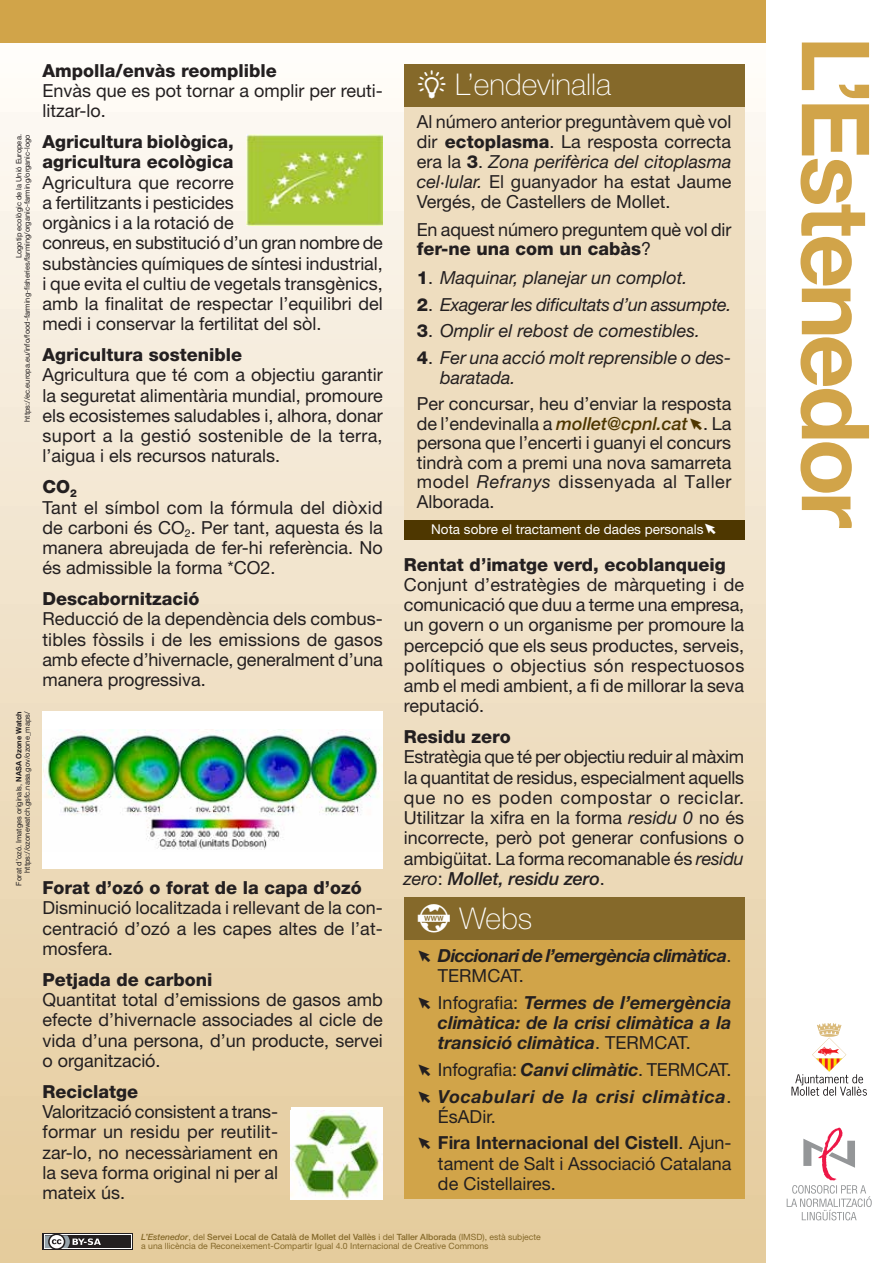
<style>
.page{position:relative;width:893px;height:1263px;background:#fff}
.page>*{position:absolute;margin:0;border:0;box-sizing:border-box;transform-origin:0 0}
.t1{font:100 30px "Helvetica Neue LT Std";color:#fff}
.t2{font:18px/20.2px "Helvetica Neue LT Std";color:#231f20;text-align:justify}
.t3{font:800 18px/20.2px "Helvetica Neue LT Std";color:#231f20}
.t4{font:italic 18px/20.2px "Helvetica Neue LT Std";color:#231f20}
.t5{font:italic 700 18px/20.2px "Helvetica Neue LT Std";color:#231f20;text-align:justify}
.t6{font:italic 700 18px/26.7px "Helvetica Neue LT Std";letter-spacing:.04em;color:#231f20}
.t7{font:italic 700 18px/20.2px "Helvetica Neue LT Std";letter-spacing:-.03em;color:#231f20}
.t8{font:700 18px/26.7px "Helvetica Neue LT Std";color:#231f20}
.t9{font:italic 18px "Helvetica Neue LT Std";letter-spacing:-.02em;color:#231f20}
.t10{font:13.5px "Helvetica Neue LT Std";color:#fff}
.t11{font:8.7px/8.7px "Helvetica Neue LT Std";color:#85692a}
.t12{font:7.5px/8.2px "Helvetica Neue LT Std";color:#231f20;text-align:right}
.s1{font-weight:700}
.s2{font-weight:800}
.s3{font-family:"Estenedor";font-weight:400}
.s4{font-style:italic}
.s5{font-weight:800;font-style:normal}
.s6{font-style:normal}
.s7{font-weight:500;font-style:italic;color:#4e3700}
.s8{font-family:"Estenedor";font-size:15px;color:#4e3700}
.s9{font-family:"Estenedor"}
.s10{font-weight:500;font-style:italic}
.s11{font-family:"Estenedor";font-weight:400;font-style:normal;font-size:15px}
.s12{font-weight:400;font-style:normal}
.s13{font-weight:400}
.s14{font-family:"Estenedor";font-weight:400;font-size:15px}
.s15{font-weight:500}
</style>
<div class="page">
<div style="left:0;top:9px;width:765px;height:1254px;background:linear-gradient(to bottom,#fefcf9,#e4ca9a)"></div>
<div style="left:0;top:0;width:765px;height:43px;background:#d1a449"></div>
<svg style="left:791px;top:1023px;width:76px;height:73px"></svg>
<svg style="left:787px;top:1127px;width:85px;height:93px"></svg>
<div style="left:43px;top:1233px;width:90px;height:17px;background:#fff"></div>
<svg style="left:44px;top:1235px;width:87px;height:13px"></svg>
<div style="left:45px;top:1235px;width:85px;height:13px;background:#231f20"></div>
<svg style="left:45px;top:1233px;width:56px;height:17px"></svg>
<svg style="left:800px;top:43px;width:69px;height:485px"></svg>
<div style="left:404px;top:100px;width:340px;height:423px;background:#eeddbf"></div>
<div style="left:404px;top:64px;width:340px;height:42px;background:#85692a"></div>
<div style="left:404px;top:520px;width:340px;height:20px;background:#4e3700"></div>
<div style="left:404px;top:935px;width:340px;height:264px;background:#d1a449"></div>
<div style="left:404px;top:897px;width:340px;height:43px;background:#85692a"></div>
<div style="left:43px;top:711px;width:340px;height:158px;background:#fff"></div>
<img style="left:43px;top:729px;width:337px;height:121px">
<img style="left:247px;top:134px;width:136px;height:91px">
<div style="left:291px;top:1107px;width:92px;height:92px;background:#fff"></div>
<img style="left:291px;top:1110px;width:89px;height:89px">
<p class="t12" style="left:15px;top:422px;width:289px;rotate:-90deg">Logotip ecològic de la Unió Europea. https://ec.europa.eu/info/food-farming-fisheries/farming/organic-farming/organic-logo</p>
<p class="t12" style="left:15px;top:885px;width:176px;rotate:-90deg">Forat d’ozó. Imatges originals, <span class="s1">NASA Ozone Watch </span>https://ozonewatch.gsfc.nasa.gov/ozone_maps/</p>
<p class="t3" style="left:43px;top:60px;width:236px">Ampolla/envàs reomplible</p>
<p class="t2" style="left:43px;top:80px;width:340px">Envàs que es pot tornar a omplir per reuti&shy;litzar-lo.</p>
<p class="t3" style="left:43px;top:131px;width:193px">Agricultura biològica, agricultura ecològica</p>
<p class="t2" style="left:43px;top:172px;width:342px;text-align:left">Agricultura que recorre<br>a fertilitzants i pesticides<br>orgànics i a la rotació de<br>conreus, en substitució d’un gran nombre de substàncies químiques de síntesi industrial, i que evita el cultiu de vegetals transgènics, amb la finalitat de respectar l’equilibri del medi i conservar la fertilitat del sòl.</p>
<p class="t3" style="left:43px;top:345px;width:201px">Agricultura sostenible</p>
<p class="t2" style="left:43px;top:365px;width:342px">Agricultura que té com a objectiu garantir la seguretat alimentària mundial, promoure els ecosistemes saludables i, alhora, donar suport a la gestió sostenible de la terra, l’aigua i els recursos naturals.</p>
<p class="t2" style="left:43px;top:477px;width:342px;text-align:left"><span class="s2">CO</span><sub>2<br></sub>Tant el símbol com la fórmula del diòxid de carboni és CO<sub>2</sub>. Per tant, aquesta és la manera abreujada de fer-hi referència. No és admissible la forma *CO2.</p>
<p class="t3" style="left:43px;top:589px;width:159px">Descabornització</p>
<p class="t2" style="left:43px;top:609px;width:342px">Reducció de la dependència dels combus&shy;tibles fòssils i de les emissions de gasos amb efecte d’hivernacle, generalment d’una manera progressiva.</p>
<p class="t3" style="left:43px;top:877px;width:321px">Forat d’ozó o forat de la capa d’ozó</p>
<p class="t2" style="left:43px;top:898px;width:342px">Disminució localitzada i rellevant de la con&shy;centració d’ozó a les capes altes de l’at&shy;mosfera.</p>
<p class="t3" style="left:43px;top:969px;width:172px">Petjada de carboni</p>
<p class="t2" style="left:43px;top:989px;width:342px">Quantitat total d’emissions de gasos amb efecte d’hivernacle associades al cicle de vida d’una persona, d’un producte, servei o organització.</p>
<p class="t3" style="left:43px;top:1081px;width:97px">Reciclatge</p>
<p class="t2" style="left:43px;top:1101px;width:237px">Valorització consistent a trans&shy;formar un residu per reutilit&shy;zar-lo, no necessàriament en la seva forma original ni per al mateix ús.</p>
<h1 class="t1" style="left:417px;top:67px;width:196px"><span class="s3">d</span> L’endevinalla</h1>
<p class="t2" style="left:417px;top:112px;width:316px;line-height:19.8px">Al número anterior preguntàvem què vol dir <span class="s2">ectoplasma</span>. La resposta correcta era la <span class="s2">3</span>. <span class="s4">Zona perifèrica del citoplasma cel·lular.</span> El guanyador ha estat Jaume Vergés, de Castellers de Mollet.</p>
<p class="t2" style="left:417px;top:220px;width:316px;line-height:19.5px">En aquest número preguntem què vol dir <span class="s2">fer-ne una com un cabàs</span>?</p>
<p class="t4" style="left:417px;top:267px;width:272px"><span class="s5">1</span><span class="s6">.</span> Maquinar, planejar un complot.</p>
<p class="t9" style="left:417px;top:294px;width:316px"><span class="s5">2</span><span class="s6">.</span> Exagerar les dificultats d’un assumpte.</p>
<p class="t4" style="left:417px;top:321px;width:285px"><span class="s5">3</span><span class="s6">.</span> Omplir el rebost de comestibles.</p>
<p class="t4" style="left:440px;top:347px;width:293px;text-indent:-23px"><span class="s5">4</span><span class="s6">.</span> Fer una acció molt reprensible o des&shy;baratada.</p>
<p class="t2" style="left:417px;top:394px;width:316px;line-height:19.5px">Per concursar, heu d’enviar la resposta de l’endevinalla a <span class="s7">mollet@cpnl.cat</span><span class="s8">a</span>. La persona que l’encerti i guanyi el concurs tindrà com a premi una nova samarreta model <span class="s4">Refranys</span> dissenyada al Taller Alborada.</p>
<p class="t10" style="left:431px;top:521px;width:287px">Nota sobre el tractament de dades personals<span class="s9">a</span></p>
<p class="t3" style="left:404px;top:554px;width:323px">Rentat d’imatge verd, ecoblanqueig</p>
<p class="t2" style="left:404px;top:574px;width:342px">Conjunt d’estratègies de màrqueting i de comunicació que duu a terme una empresa, un govern o un organisme per promoure la percepció que els seus productes, serveis, polítiques o objectius són respectuosos amb el medi ambient, a fi de millorar la seva reputació.</p>
<p class="t3" style="left:404px;top:726px;width:108px">Residu zero</p>
<p class="t2" style="left:404px;top:747px;width:342px">Estratègia que té per objectiu reduir al màxim la quantitat de residus, especialment aquells que no es poden compostar o reciclar.<br>Utilitzar la xifra en la forma <span class="s4">residu 0</span> no és incorrecte, però pot generar confusions o ambigüitat. La forma recomanable és <span class="s4">residu zero</span>: <span class="s10">Mollet, residu zero</span>.</p>
<h1 class="t1" style="left:417px;top:901px;width:117px"><span class="s3">A</span> Webs</h1>
<p class="t7" style="left:438px;top:945px;width:295px;text-indent:-21px"><span class="s11">a</span> Diccionari de l’emergència climàtica<span class="s12">.<br>TERMCAT.</span></p>
<p class="t5" style="left:438px;top:992px;width:295px;text-indent:-21px"><span class="s11">a</span> <span class="s12">Infografia:</span> Termes de l’emergència climàtica: de la crisi climàtica a la transició climàtica<span class="s12">. TERMCAT.</span></p>
<p class="t6" style="left:417px;top:1056px;width:316px"><span class="s11">a</span> <span class="s12">Infografia:</span> Canvi climàtic<span class="s12">. TERMCAT. </span><span class="s11">a</span> Vocabulari de la crisi climàtica<span class="s12">.</span></p>
<p class="t8" style="left:417px;top:1103px;width:316px;text-indent:21px"><span class="s13">ÉsADir.<br></span><span class="s14">a</span> Fira Internacional del Cistell<span class="s13">. Ajun-</span></p>
<p class="t2" style="left:438px;top:1153px;width:295px">tament de Salt i Associació Catalana de Cistellaires.</p>
<p class="t11" style="left:141px;top:1233px;width:401px"><span class="s10">L’Estenedor</span>, del <span class="s15">Servei Local de Català de Mollet del Vallès</span> i del <span class="s15">Taller Alborada</span> (IMSD), està subjecte a una llicència de Reconeixement-Compartir Igual 4.0 Internacional de Creative Commons</p>
</div>
